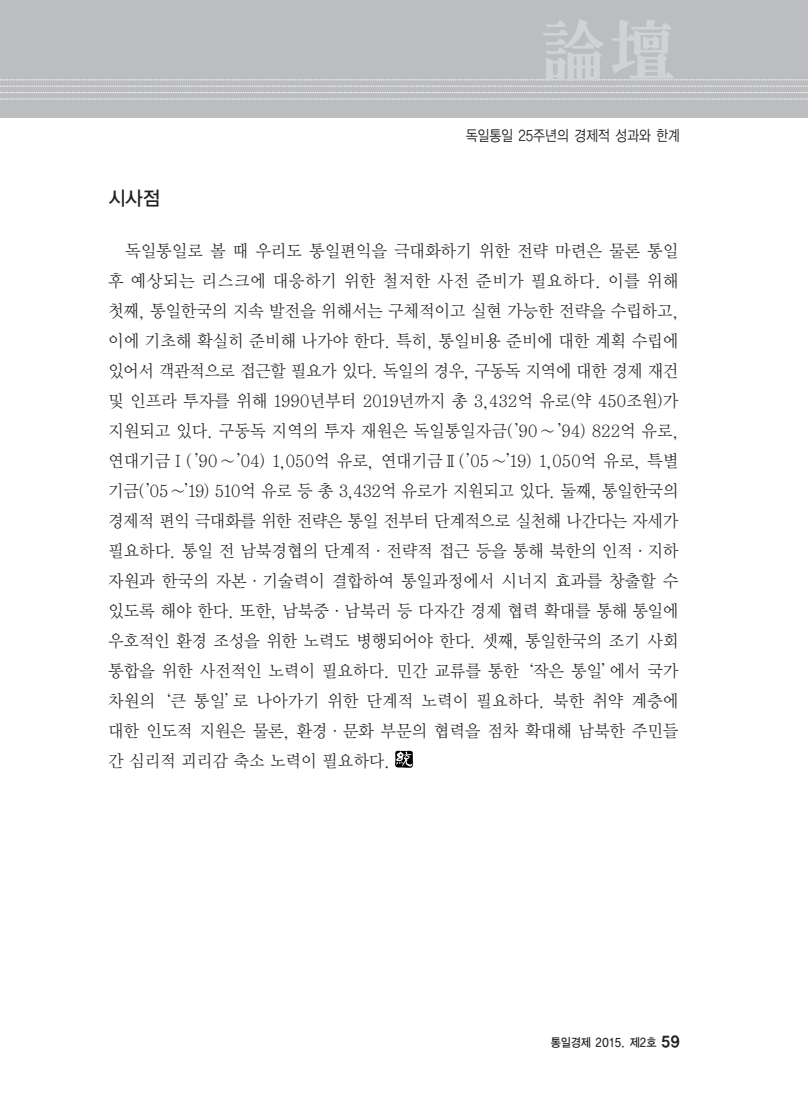
<style>
.page{position:relative;width:808px;height:1106px;background:#fff}
.page>*{position:absolute;margin:0;border:0;box-sizing:border-box;transform-origin:0 0}
.t1{font:69.6px "Y Mj O15";color:#d1d2d4}
.t2{font:19.5px "YGO13";color:#231f20;scale:.95 1}
.t3{font:17.25px/30px "Y Mj O12";letter-spacing:-.05em;color:#231f20;text-align:justify;scale:.95 1}
.t4{font:15px "YGO12";letter-spacing:-.07em;color:#231f20;scale:.85 1}
.t5{font:12px "YGO13";letter-spacing:-.075em;color:#231f20;scale:.9 1}
.s1{font-family:"YGO15";font-size:15px}
</style>
<div class="page">
<svg style="left:395px;top:750px;width:18px;height:18px"></svg>
<div style="left:0;top:0;width:808px;height:117px;background:#bcbdc0"></div>
<svg style="left:2px;top:99px;width:806px;height:1px"></svg>
<svg style="left:0;top:80px;width:808px;height:13px"></svg>
<h1 class="t1" style="left:537px;top:6px;width:141px">論壇</h1>
<p class="t4" style="left:465px;top:126px;width:254px">독일통일 25주년의 경제적 성과와 한계</p>
<p class="t2" style="left:108px;top:186px;width:57px">시사점</p>
<p class="t3" style="left:108px;top:235px;width:603px;text-indent:17px">독일통일로 볼 때 우리도 통일편익을 극대화하기 위한 전략 마련은 물론 통일 후 예상되는 리스크에 대응하기 위한 철저한 사전 준비가 필요하다. 이를 위해 첫째, 통일한국의 지속 발전을 위해서는 구체적이고 실현 가능한 전략을 수립하고, 이에 기초해 확실히 준비해 나가야 한다. 특히, 통일비용 준비에 대한 계획 수립에 있어서 객관적으로 접근할 필요가 있다. 독일의 경우, 구동독 지역에 대한 경제 재건 및 인프라 투자를 위해 1990년부터 2019년까지 총 3,432억 유로(약 450조원)가 지원되고 있다. 구동독 지역의 투자 재원은 독일통일자금( ’90〜 ’94) 822억 유로, 연대기금Ⅰ( ’90〜’04) 1,050억 유로, 연대기금Ⅱ( ’05〜’19) 1,050억 유로, 특별 기금( ’05〜’19) 510억 유로 등 총 3,432억 유로가 지원되고 있다. 둘째, 통일한국의 경제적 편익 극대화를 위한 전략은 통일 전부터 단계적으로 실천해 나간다는 자세가 필요하다. 통일 전 남북경협의 단계적·전략적 접근 등을 통해 북한의 인적·지하 자원과 한국의 자본·기술력이 결합하여 통일과정에서 시너지 효과를 창출할 수 있도록 해야 한다. 또한, 남북중·남북러 등 다자간 경제 협력 확대를 통해 통일에 우호적인 환경 조성을 위한 노력도 병행되어야 한다. 셋째, 통일한국의 조기 사회 통합을 위한 사전적인 노력이 필요하다. 민간 교류를 통한‘작은 통일’에서 국가 차원의‘큰 통일’로 나아가기 위한 단계적 노력이 필요하다. 북한 취약 계층에 대한 인도적 지원은 물론, 환경·문화 부문의 협력을 점차 확대해 남북한 주민들 간 심리적 괴리감 축소 노력이 필요하다.</p>
<p class="t5" style="left:551px;top:1034px;width:146px">통일경제 2015. 제2호 <span class="s1">59</span></p>
</div>
